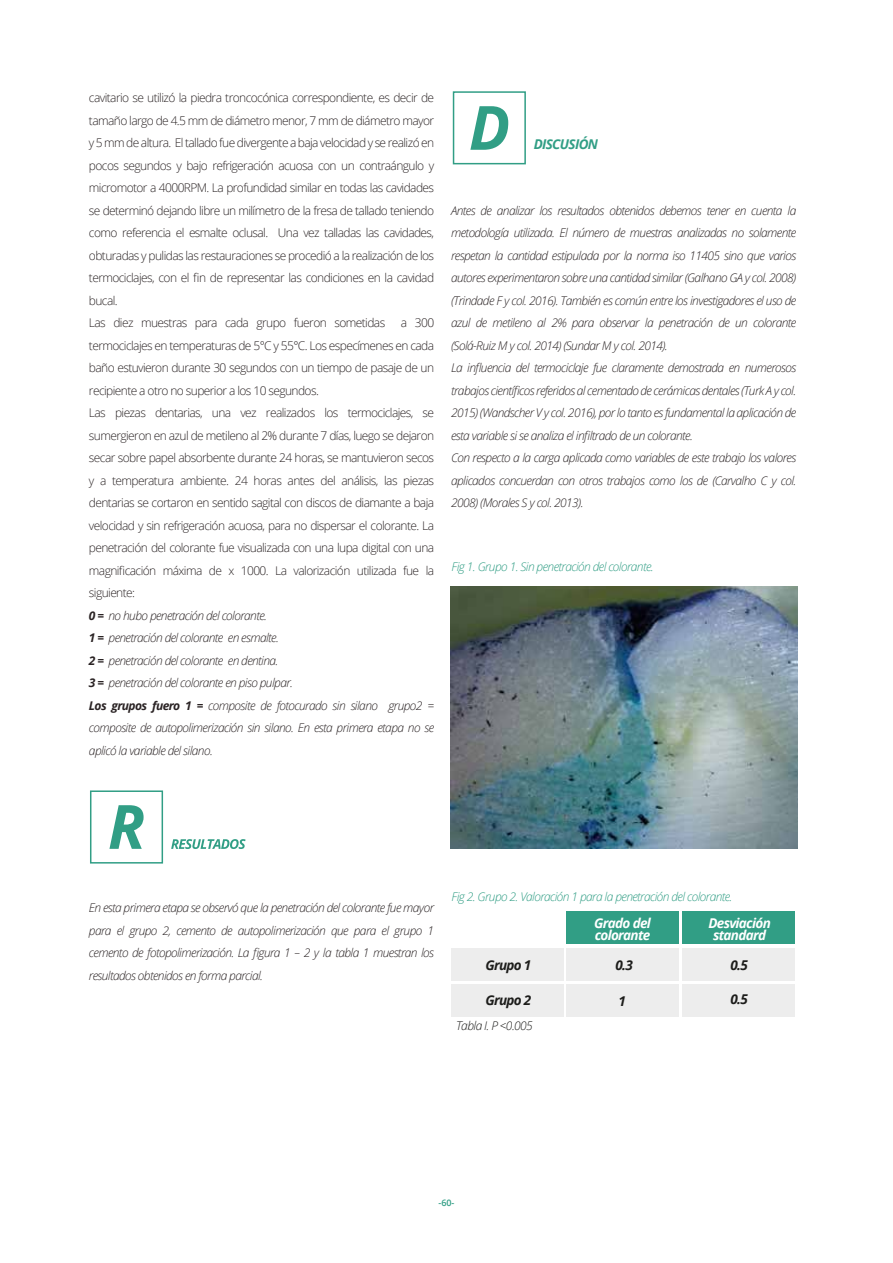
<style>
.page{position:relative;width:893px;height:1263px;background:#fff}
.page>*{position:absolute;margin:0;border:0;box-sizing:border-box;transform-origin:0 0}
.t1{font:italic 700 13.5px/12px "Open Sans";letter-spacing:-.05em;color:#fff}
.t2{font:italic 700 13.5px "Open Sans";letter-spacing:-.05em;color:#1d1d1b}
.t3{font:italic 700 13.5px "Open Sans";letter-spacing:-.05em;color:#319e85}
.t4{font:300 12px/22.5px "Open Sans";letter-spacing:-.05em;color:#2a2324}
.t5{font:italic 300 12px/22.5px "Open Sans";letter-spacing:-.05em;color:#2a2324;text-align:justify}
.t6{font:italic 300 12px "Open Sans";letter-spacing:-.05em;color:#319e85}
.t7{font:italic 300 12px "Open Sans";letter-spacing:-.05em;color:#1d1d1b}
.t8{font:600 9px "Open Sans";color:#319e85}
.s1{font-weight:700;font-style:italic}
.s2{font-style:italic}
</style>
<div class="page">
<div style="left:453px;top:91px;width:73px;height:73px;border:2px solid #319e85"></div>
<div style="left:90px;top:790px;width:73px;height:73px;border:2px solid #319e85"></div>
<svg style="left:171px;top:839px;width:75px;height:10px"></svg>
<svg style="left:109px;top:805px;width:35px;height:44px"></svg>
<svg style="left:470px;top:106px;width:38px;height:44px"></svg>
<img style="left:451px;top:587px;width:346px;height:262px">
<div style="left:567px;top:912px;width:112px;height:32px;background:#319e85"></div>
<div style="left:682px;top:912px;width:113px;height:32px;background:#319e85"></div>
<div style="left:451px;top:948px;width:112px;height:32px;background:#ededed"></div>
<div style="left:567px;top:948px;width:112px;height:32px;background:#ededed"></div>
<div style="left:682px;top:948px;width:113px;height:32px;background:#ededed"></div>
<div style="left:451px;top:984px;width:112px;height:33px;background:#ededed"></div>
<div style="left:567px;top:984px;width:112px;height:33px;background:#ededed"></div>
<div style="left:682px;top:984px;width:113px;height:33px;background:#ededed"></div>
<p class="t4" style="left:89px;top:86px;width:347px">cavitario se utilizó la piedra troncocónica correspondiente, es decir de tamaño largo de 4.5 mm de diámetro menor, 7 mm de diámetro mayor y 5 mm de altura. El tallado fue divergente a baja velocidad y se realizó en pocos segundos y bajo refrigeración acuosa con un contraángulo y micromotor a 4000RPM. La profundidad similar en todas las cavidades se determinó dejando libre un milímetro de la fresa de tallado teniendo como referencia el esmalte oclusal. Una vez talladas las cavidades, obturadas y pulidas las restauraciones se procedió a la realización de los termociclajes, con el fin de representar las condiciones en la cavidad bucal.<br>Las diez muestras para cada grupo fueron sometidas</p>
<p class="t4" style="left:89px;top:311px;width:347px;text-indent:312px">a 300 termociclajes en temperaturas de 5°C y 55°C. Los especímenes en cada baño estuvieron durante 30 segundos con un tiempo de pasaje de un recipiente a otro no superior a los 10 segundos.<br>Las piezas dentarias, una vez realizados los termociclajes, se sumergieron en azul de metileno al 2% durante 7 días, luego se dejaron secar sobre papel absorbente durante 24 horas, se mantuvieron secos y a temperatura ambiente. 24 horas antes del análisis, las piezas dentarias se cortaron en sentido sagital con discos de diamante a baja velocidad y sin refrigeración acuosa, para no dispersar el colorante. La penetración del colorante fue visualizada con una lupa digital con una magnificación máxima de x 1000. La valorización utilizada fue la siguiente:<br><span class="s1">0 =</span> <span class="s2">no hubo penetración del colorante.<br></span><span class="s1">1 =</span> <span class="s2">penetración del colorante en esmalte.<br></span><span class="s1">2 =</span> <span class="s2">penetración del colorante en dentina.<br></span><span class="s1">3 =</span> <span class="s2">penetración del colorante en piso pulpar.<br></span><span class="s1">Los grupos fuero 1 =</span> <span class="s2">composite de fotocurado sin silano grupo2 = composite de autopolimerización sin silano. En esta primera etapa no se aplicó la variable del silano.</span></p>
<p class="t3" style="left:534px;top:135px;width:66px">DISCUSIÓN</p>
<p class="t5" style="left:451px;top:199px;width:347px;text-align:left">Antes de analizar los resultados obtenidos debemos tener en cuenta la metodología utilizada. El número de muestras analizadas no solamente respetan la cantidad estipulada por la norma iso 11405 sino que varios autores experimentaron sobre una cantidad similar (Galhano GA y col. 2008) (Trindade F y col. 2016). También es común entre los investigadores el uso de azul de metileno al 2% para observar la penetración de un colorante (Solá-Ruiz M y col. 2014) (Sundar M y col. 2014).<br>La influencia del termociclaje fue claramente demostrada en numerosos trabajos científicos referidos al cementado de cerámicas dentales (Turk A y col.<br>2015) (Wandscher V y col. 2016), por lo tanto es fundamental la aplicación de esta variable si se analiza el infiltrado de un colorante.<br>Con respecto a la carga aplicada como variables de este trabajo los valores aplicados concuerdan con otros trabajos como los de (Carvalho C y col.<br>2008) (Morales S y col. 2013).</p>
<p class="t6" style="left:452px;top:558px;width:204px">Fig 1. Grupo 1. Sin penetración del colorante.</p>
<p class="t5" style="left:89px;top:896px;width:347px">En esta primera etapa se observó que la penetración del colorante fue mayor para el grupo 2, cemento de autopolimerización que para el grupo 1 cemento de fotopolimerización. La figura 1 – 2 y la tabla 1 muestran los resultados obtenidos en forma parcial.</p>
<p class="t6" style="left:451px;top:888px;width:282px">Fig 2. Grupo 2. Valoración 1 para la penetración del colorante.</p>
<p class="t1" style="left:594px;top:917px;width:58px">Grado del colorante</p>
<p class="t1" style="left:708px;top:917px;width:64px;text-align:center">Desviación standard</p>
<p class="t2" style="left:485px;top:955px;width:47px">Grupo 1</p>
<p class="t2" style="left:615px;top:955px;width:19px">0.3</p>
<p class="t2" style="left:730px;top:955px;width:19px">0.5</p>
<p class="t2" style="left:618px;top:992px;width:9px">1</p>
<p class="t2" style="left:730px;top:990px;width:19px">0.5</p>
<p class="t2" style="left:485px;top:990px;width:47px">Grupo 2</p>
<p class="t7" style="left:456px;top:1018px;width:78px">Tabla I. P &lt;0.005</p>
<p class="t8" style="left:438px;top:1196px;width:18px">-60-</p>
</div>
